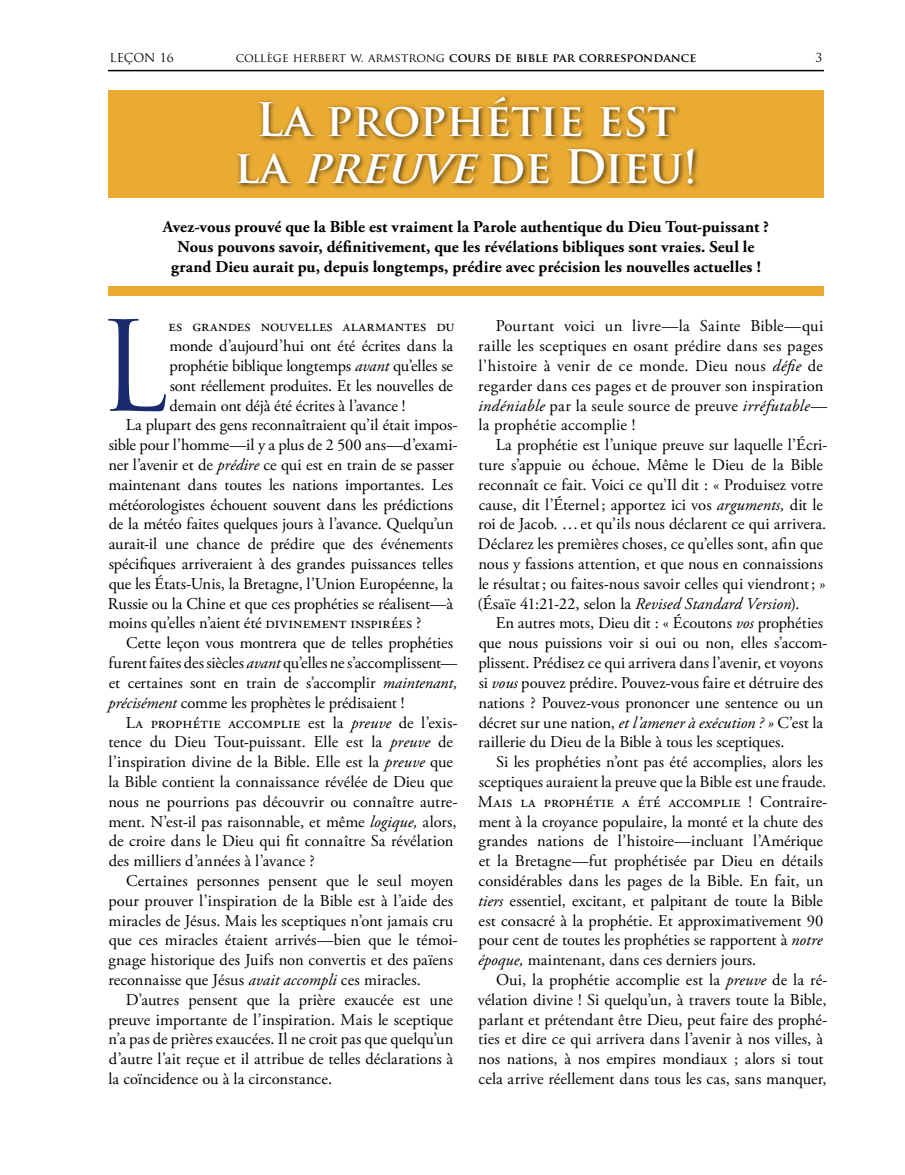
<style>
.page{position:relative;width:905px;height:1175px;background:#fff}
.page>*{position:absolute;margin:0;border:0;box-sizing:border-box;transform-origin:0 0}
.t1{font:121.65px "Trajan Pro";color:#192b6c}
.t2{font:700 45px/46.8px "Trajan Pro";color:#fff;text-align:center}
.t3{font:16.5px/19.8px "Adobe Garamond Pro";letter-spacing:-.005em;color:#000}
.t4{font:700 16.5px/19.8px "Adobe Garamond Pro";letter-spacing:.005em;color:#000;text-align:center}
.t5{font:16.5px "Adobe Garamond Pro";letter-spacing:.015em;color:#000}
.t6{font:700 12px "Trajan Pro";color:#000}
.t7{font:12px "Trajan Pro";color:#000}
.s1{font-weight:400}
.s2{font-style:italic}
</style>
<div class="page">
<hr style="left:108px;top:70px;width:716px;height:1px;background:#000">
<div style="left:108px;top:90px;width:716px;height:108px;background:#eaab33"></div>
<div style="left:234px;top:93px;width:465px;height:97px;background:#000;opacity:.68"></div>
<div style="left:108px;top:286px;width:716px;height:10px;background:#eaab33"></div>
<p class="t7" style="left:110px;top:50px;width:65px">LEÇON 16</p>
<p class="t6" style="left:236px;top:50px;width:462px"><span class="s1">collège herbert w. armstrong</span> cours de bible par correspondance</p>
<p class="t7" style="left:815px;top:50px;width:8px">3</p>
<h2 class="t2" style="left:234px;top:97px;width:465px">La prophétie est la <span class="s2">PREUVE</span>de Dieu!</h2>
<p class="t4" style="left:163px;top:217px;width:607px">Avez-vous prouvé que la Bible est vraiment la Parole authentique du Dieu Tout-puissant ?<br>Nous pouvons savoir, définitivement, que les révélations bibliques sont vraies. Seul le grand Dieu aurait pu, depuis longtemps, prédire avec précision les nouvelles actuelles !</p>
<h1 class="t1" style="left:97px;top:289px;width:74px">L</h1>
<p class="t5" style="left:169px;top:316px;width:287px">es grandes nouvelles alarmantes du</p>
<p class="t3" style="left:169px;top:336px;width:285px">monde d’aujourd’hui ont été écrites dans la</p>
<p class="t3" style="left:169px;top:356px;width:285px">prophétie biblique longtemps <span class="s2">avant</span> qu’elles se</p>
<p class="t3" style="left:170px;top:376px;width:285px">sont réellement produites. Et les nouvelles de</p>
<p class="t3" style="left:170px;top:396px;width:237px">demain ont déjà été écrites à l’avance !</p>
<p class="t3" style="left:126px;top:416px;width:333px">La plupart des gens reconnaîtraient qu’il était impos-</p>
<p class="t3" style="left:109px;top:435px;width:350px">sible pour l’homme—il y a plus de 2 500 ans—d’exami-</p>
<p class="t3" style="left:108px;top:455px;width:347px">ner l’avenir et de <span class="s2">prédire</span> ce qui est en train de se passer</p>
<p class="t3" style="left:108px;top:475px;width:346px">maintenant dans toutes les nations importantes. Les</p>
<p class="t3" style="left:108px;top:495px;width:346px">météorologistes échouent souvent dans les prédictions</p>
<p class="t3" style="left:109px;top:515px;width:346px">de la météo faites quelques jours à l’avance. Quelqu’un</p>
<p class="t3" style="left:109px;top:534px;width:346px">aurait-il une chance de prédire que des événements</p>
<p class="t3" style="left:109px;top:554px;width:346px">spécifiques arriveraient à des grandes puissances telles</p>
<p class="t3" style="left:109px;top:574px;width:346px">que les États-Unis, la Bretagne, l’Union Européenne, la</p>
<p class="t3" style="left:108px;top:594px;width:347px">Russie ou la Chine et que ces prophéties se réalisent—à</p>
<p class="t3" style="left:108px;top:614px;width:314px">moins qu’elles n’aient été divinement inspirées ?</p>
<p class="t3" style="left:126px;top:633px;width:328px">Cette leçon vous montrera que de telles prophéties</p>
<p class="t3" style="left:108px;top:653px;width:350px">furent faites des siècles <span class="s2">avant</span> qu’elles ne s’accomplissent—</p>
<p class="t3" style="left:109px;top:673px;width:350px">et certaines sont en train de s’accomplir <span class="s2">maintenant,</span></p>
<p class="t3" style="left:108px;top:693px;width:298px"><span class="s2">précisément</span> comme les prophètes le prédisaient !</p>
<p class="t5" style="left:126px;top:712px;width:333px">La prophétie accomplie est la <span class="s2">preuve</span> de l’exis-</p>
<p class="t3" style="left:108px;top:732px;width:346px">tence du Dieu Tout-puissant. Elle est la <span class="s2">preuve</span> de</p>
<p class="t3" style="left:108px;top:752px;width:346px">l’inspiration divine de la Bible. Elle est la <span class="s2">preuve</span> que</p>
<p class="t3" style="left:108px;top:772px;width:346px">la Bible contient la connaissance révélée de Dieu que</p>
<p class="t3" style="left:108px;top:792px;width:351px">nous ne pourrions pas découvrir ou connaître autre-</p>
<p class="t3" style="left:108px;top:812px;width:349px">ment. N’est-il pas raisonnable, et même <span class="s2">logique,</span> alors,</p>
<p class="t3" style="left:109px;top:831px;width:346px">de croire dans le Dieu qui fit connaître Sa révélation</p>
<p class="t3" style="left:109px;top:851px;width:207px">des milliers d’années à l’avance ?</p>
<p class="t3" style="left:126px;top:871px;width:329px">Certaines personnes pensent que le seul moyen</p>
<p class="t3" style="left:108px;top:891px;width:346px">pour prouver l’inspiration de la Bible est à l’aide des</p>
<p class="t3" style="left:108px;top:911px;width:346px">miracles de Jésus. Mais les sceptiques n’ont jamais cru</p>
<p class="t3" style="left:109px;top:930px;width:350px">que ces miracles étaient arrivés—bien que le témoi-</p>
<p class="t3" style="left:109px;top:950px;width:346px">gnage historique des Juifs non convertis et des païens</p>
<p class="t3" style="left:108px;top:970px;width:314px">reconnaisse que Jésus <span class="s2">avait accompli</span> ces miracles.</p>
<p class="t3" style="left:126px;top:990px;width:329px">D’autres pensent que la prière exaucée est une</p>
<p class="t3" style="left:108px;top:1010px;width:346px">preuve importante de l’inspiration. Mais le sceptique</p>
<p class="t3" style="left:108px;top:1029px;width:346px">n’a pas de prières exaucées. Il ne croit pas que quelqu’un</p>
<p class="t3" style="left:109px;top:1049px;width:346px">d’autre l’ait reçue et il attribue de telles déclarations à</p>
<p class="t3" style="left:108px;top:1069px;width:225px">la coïncidence ou à la circonstance.</p>
<p class="t3" style="left:478px;top:317px;width:351px;text-indent:18px">Pourtant voici un livre—la Sainte Bible—qui raille les sceptiques en osant prédire dans ses pages l’histoire à venir de ce monde. Dieu nous <span class="s2">défie</span> de regarder dans ces pages et de prouver son inspiration <span class="s2">indéniable</span> par la seule source de preuve <span class="s2">irréfutable</span>— la prophétie accomplie !</p>
<p class="t3" style="left:477px;top:435px;width:352px;text-indent:18px">La prophétie est l’unique preuve sur laquelle l’Écri&shy;ture s’appuie ou échoue. Même le Dieu de la Bible reconnaît ce fait. Voici ce qu’Il dit : « Produisez votre cause, dit l’Éternel ; apportez ici vos <span class="s2">arguments,</span> dit le roi de Jacob. …et qu’ils nous déclarent ce qui arrivera.<br>Déclarez les premières choses, ce qu’elles sont, afin que nous y fassions attention, et que nous en connaissions le résultat; ou faites-nous savoir celles qui viendront; » (Ésaïe 41:21-22, selon la <span class="s2">Revised Standard Version</span>).</p>
<p class="t3" style="left:478px;top:614px;width:351px;text-indent:18px">En autres mots, Dieu dit : « Écoutons <span class="s2">vos</span> prophéties que nous puissions voir si oui ou non, elles s’accom&shy;plissent. Prédisez ce qui arrivera dans l’avenir, et voyons si <span class="s2">vous</span> pouvez prédire. Pouvez-vous faire et détruire des nations ? Pouvez-vous prononcer une sentence ou un décret sur une nation, <span class="s2">et l’amener à exécution ? »</span> C’est la raillerie du Dieu de la Bible à tous les sceptiques.</p>
<p class="t3" style="left:477px;top:752px;width:351px;text-indent:18px">Si les prophéties n’ont pas été accomplies, alors les sceptiques auraient la preuve que la Bible est une fraude.<br>Mais la prophétie a été accomplie ! Contraire&shy;ment à la croyance populaire, la monté et la chute des grandes nations de l’histoire—incluant l’Amérique et la Bretagne—fut prophétisée par Dieu en détails considérables dans les pages de la Bible. En fait, un <span class="s2">tiers</span> essentiel, excitant, et palpitant de toute la Bible est consacré à la prophétie. Et approximativement 90 pour cent de toutes les prophéties se rapportent à <span class="s2">notre époque,</span> maintenant, dans ces derniers jours.</p>
<p class="t3" style="left:477px;top:970px;width:351px;text-indent:18px">Oui, la prophétie accomplie est la <span class="s2">preuve</span> de la ré&shy;vélation divine ! Si quelqu’un, à travers toute la Bible, parlant et prétendant être Dieu, peut faire des prophé&shy;ties et dire ce qui arrivera dans l’avenir à nos villes, à nos nations, à nos empires mondiaux ; alors si tout cela arrive réellement dans tous les cas, sans manquer,</p>
</div>
